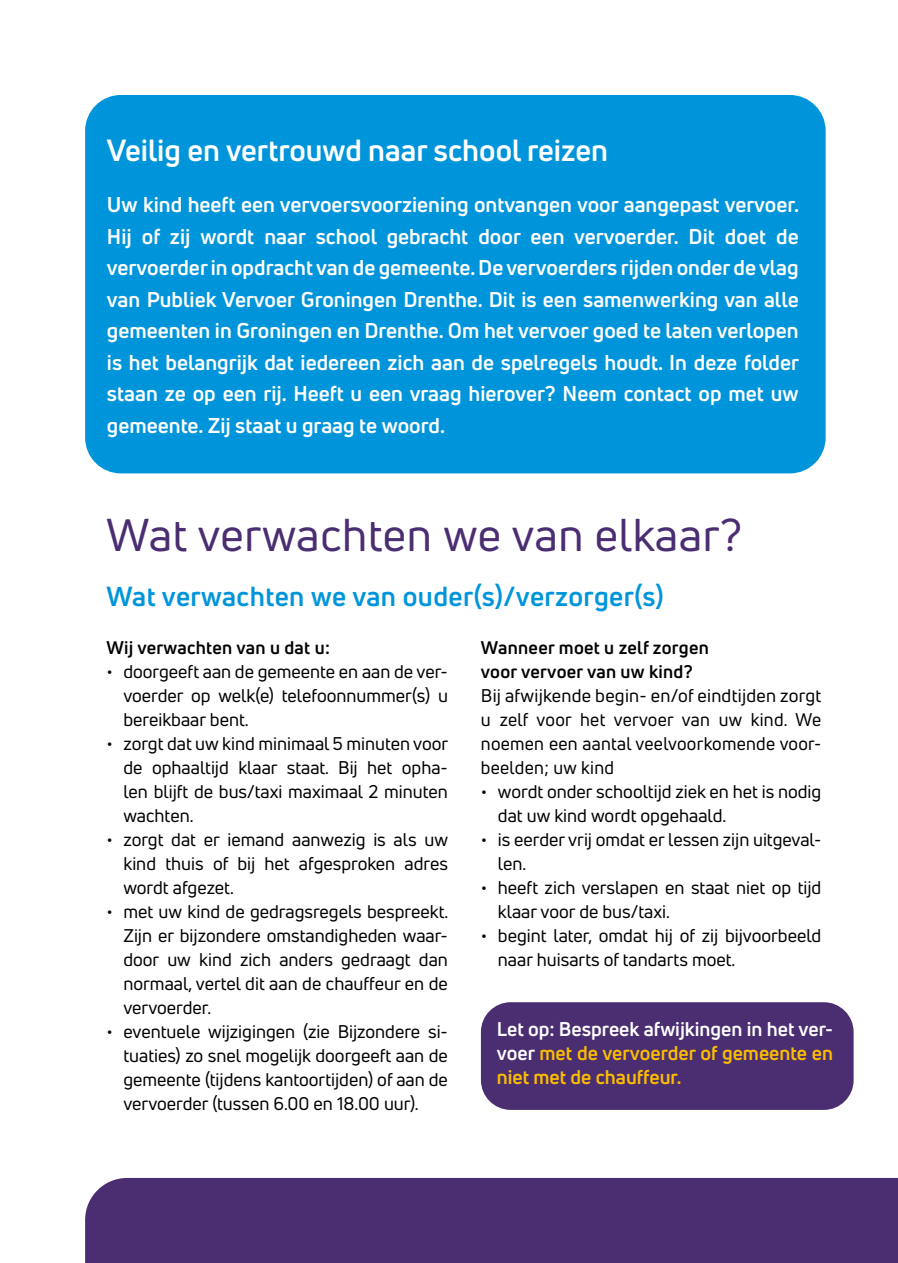
<style>
.page{position:relative;width:898px;height:1263px;background:#fff}
.page>*{position:absolute;margin:0;border:0;box-sizing:border-box;transform-origin:0 0}
.t1{font:45px "Uni Neue";letter-spacing:.015em;color:#4a2e71}
.t2{font:700 30px "Uni Neue";color:#fff}
.t3{font:700 27px "Uni Neue";letter-spacing:.015em;color:#0095db}
.t4{font:700 21px/31.5px "Uni Neue";color:#fff;text-align:justify}
.t5{font:700 19.5px/24px "Uni Neue";color:#fcbd00;text-align:justify}
.t6{font:18px/24px "Uni Neue";color:#000;text-align:justify}
.t7{font:700 18px/24px "Uni Neue";letter-spacing:.015em;color:#000}
.s1{color:#fff}
</style>
<div class="page">
<div style="left:85px;top:95px;width:740px;height:378px;background:#0095db;border-radius:36px"></div>
<div style="left:85px;top:1178px;width:812px;height:85px;background:#4a2e71"></div>
<div style="left:480px;top:1002px;width:373px;height:108px;background:#4a2e71;border-radius:30px"></div>
<h2 class="t2" style="left:107px;top:132px;width:502px">Veilig en vertrouwd naar school reizen</h2>
<p class="t4" style="left:107px;top:189px;width:693px">Uw kind heeft een vervoersvoorziening ontvangen voor aangepast vervoer.<br>Hij of zij wordt naar school gebracht door een vervoerder. Dit doet de vervoerder in opdracht van de gemeente. De vervoerders rijden onder de vlag van Publiek Vervoer Groningen Drenthe. Dit is een samenwerking van alle gemeenten in Groningen en Drenthe. Om het vervoer goed te laten verlopen is het belangrijk dat iedereen zich aan de spelregels houdt. In deze folder staan ze op een rij. Heeft u een vraag hierover? Neem contact op met uw gemeente. Zij staat u graag te woord.</p>
<h1 class="t1" style="left:106px;top:506px;width:636px">Wat verwachten we van elkaar?</h1>
<h3 class="t3" style="left:106px;top:579px;width:558px">Wat verwachten we van ouder(s)/verzorger(s)</h3>
<p class="t7" style="left:106px;top:635px;width:225px">Wij verwachten van u dat u:</p>
<p class="t6" style="left:123px;top:659px;width:326px;text-indent:-17px">• doorgeeft aan de gemeente en aan de ver&shy;voerder op welk(e) telefoonnummer(s) u bereikbaar bent.</p>
<p class="t6" style="left:123px;top:731px;width:326px;text-indent:-17px">• zorgt dat uw kind minimaal 5 minuten voor de ophaaltijd klaar staat. Bij het opha&shy;len blijft de bus/taxi maximaal 2 minuten wachten.</p>
<p class="t6" style="left:123px;top:827px;width:326px;text-indent:-17px">• zorgt dat er iemand aanwezig is als uw kind thuis of bij het afgesproken adres wordt afgezet.</p>
<p class="t6" style="left:123px;top:899px;width:326px;text-indent:-17px">• met uw kind de gedragsregels bespreekt.<br>Zijn er bijzondere omstandigheden waar&shy;door uw kind zich anders gedraagt dan normaal, vertel dit aan de chauffeur en de vervoerder.</p>
<p class="t6" style="left:123px;top:1019px;width:326px;text-indent:-17px">• eventuele wijzigingen (zie Bijzondere si&shy;tuaties) zo snel mogelijk doorgeeft aan de gemeente (tijdens kantoortijden) of aan de vervoerder (tussen 6.00 en 18.00 uur).</p>
<p class="t7" style="left:480px;top:635px;width:229px">Wanneer moet u zelf zorgen voor vervoer van uw kind?</p>
<p class="t6" style="left:480px;top:683px;width:342px">Bij afwijkende begin- en/of eindtijden zorgt u zelf voor het vervoer van uw kind. We noemen een aantal veelvoorkomende voor&shy;beelden; uw kind</p>
<p class="t6" style="left:497px;top:779px;width:325px;text-indent:-17px">• wordt onder schooltijd ziek en het is nodig dat uw kind wordt opgehaald.</p>
<p class="t6" style="left:497px;top:827px;width:325px;text-indent:-17px">• is eerder vrij omdat er lessen zijn uitgeval&shy;len.</p>
<p class="t6" style="left:497px;top:875px;width:325px;text-indent:-17px">• heeft zich verslapen en staat niet op tijd klaar voor de bus/taxi.</p>
<p class="t6" style="left:497px;top:923px;width:325px;text-indent:-17px">• begint later, omdat hij of zij bijvoorbeeld naar huisarts of tandarts moet.</p>
<p class="t5" style="left:496px;top:1017px;width:337px"><span class="s1">Let op: Bespreek afwijkingen in het ver&shy;voer</span> met de vervoerder of gemeente en niet met de chauffeur.</p>
</div>
